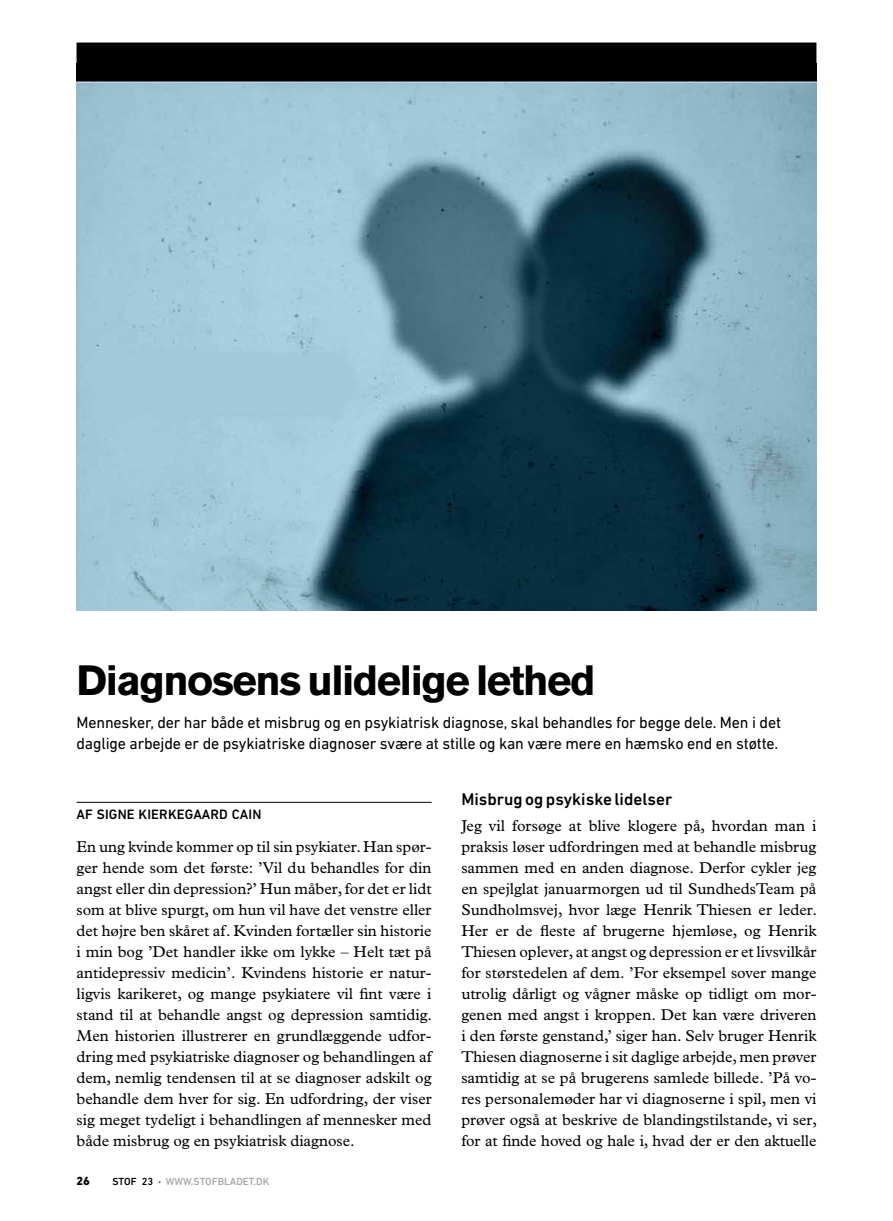
<style>
.page{position:relative;width:893px;height:1221px;background:#fff}
.page>*{position:absolute;margin:0;border:0;box-sizing:border-box;transform-origin:0 0}
.t1{font:700 42px "Akzidenz Grotesk BE";letter-spacing:-.035em;color:#000}
.t2{font:500 17.25px "DIN Next LT Pro";color:#000}
.t3{font:16.5px/21px "DIN Next LT Pro";letter-spacing:-.01em;color:#000}
.t4{font:15.75px/21px "Plantin";color:#000;text-align:justify}
.t5{font:500 13.8px "DIN Next LT Pro";letter-spacing:.01em;color:#000}
.t6{font:800 12px "DIN Next LT Pro";color:#000}
.t7{font:500 10.5px "DIN Next LT Pro";color:#a7a9ac}
.s1{color:#000}
</style>
<div class="page">
<div style="left:77px;top:43px;width:739px;height:21px;background:#000"></div>
<hr style="left:77px;top:802px;width:355px;height:1px;background:#000">
<img style="left:77px;top:64px;width:739px;height:546px">
<h1 class="t1" style="left:77px;top:655px;width:520px">Diagnosens ulidelige lethed</h1>
<p class="t3" style="left:77px;top:712px;width:706px">Mennesker, der har både et misbrug og en psykiatrisk diagnose, skal behandles for begge dele. Men i det daglige arbejde er de psykiatriske diagnoser svære at stille og kan være mere en hæmsko end en støtte.</p>
<p class="t5" style="left:77px;top:806px;width:186px">AF SIGNE KIERKEGAARD CAIN</p>
<p class="t4" style="left:77px;top:835px;width:357px">En ung kvinde kommer op til sin psykiater. Han spør&shy;ger hende som det første: ’Vil du behandles for din angst eller din depression?’ Hun måber, for det er lidt som at blive spurgt, om hun vil have det venstre eller det højre ben skåret af. Kvinden fortæller sin historie i min bog ’Det handler ikke om lykke – Helt tæt på antidepressiv medicin’. Kvindens historie er natur&shy;ligvis karikeret, og mange psykiatere vil fint være i stand til at behandle angst og depression samtidig.<br>Men historien illustrerer en grundlæggende udfor&shy;dring med psykiatriske diagnoser og behandlingen af dem, nemlig tendensen til at se diagnoser adskilt og behandle dem hver for sig. En udfordring, der viser sig meget tydeligt i behandlingen af mennesker med både misbrug og en psykiatrisk diagnose.</p>
<p class="t6" style="left:77px;top:1173px;width:15px">26</p>
<p class="t7" style="left:112px;top:1175px;width:159px"><span class="s1">Stof 23 ·</span> www.stofbladet.dk</p>
<p class="t2" style="left:461px;top:789px;width:212px">Misbrug og psykiske lidelser</p>
<p class="t4" style="left:461px;top:814px;width:357px">Jeg vil forsøge at blive klogere på, hvordan man i praksis løser udfordringen med at behandle misbrug sammen med en anden diagnose. Derfor cykler jeg en spejlglat januarmorgen ud til SundhedsTeam på Sundholmsvej, hvor læge Henrik Thiesen er leder.<br>Her er de fleste af brugerne hjemløse, og Henrik Thiesen oplever, at angst og depression er et livsvilkår for størstedelen af dem. ’For eksempel sover mange utrolig dårligt og vågner måske op tidligt om mor&shy;genen med angst i kroppen. Det kan være driveren i den første genstand,’ siger han. Selv bruger Henrik Thiesen diagnoserne i sit daglige arbejde, men prøver samtidig at se på brugerens samlede billede. ’På vo&shy;res personalemøder har vi diagnoserne i spil, men vi prøver også at beskrive de blandingstilstande, vi ser, for at finde hoved og hale i, hvad der er den aktuelle</p>
</div>
